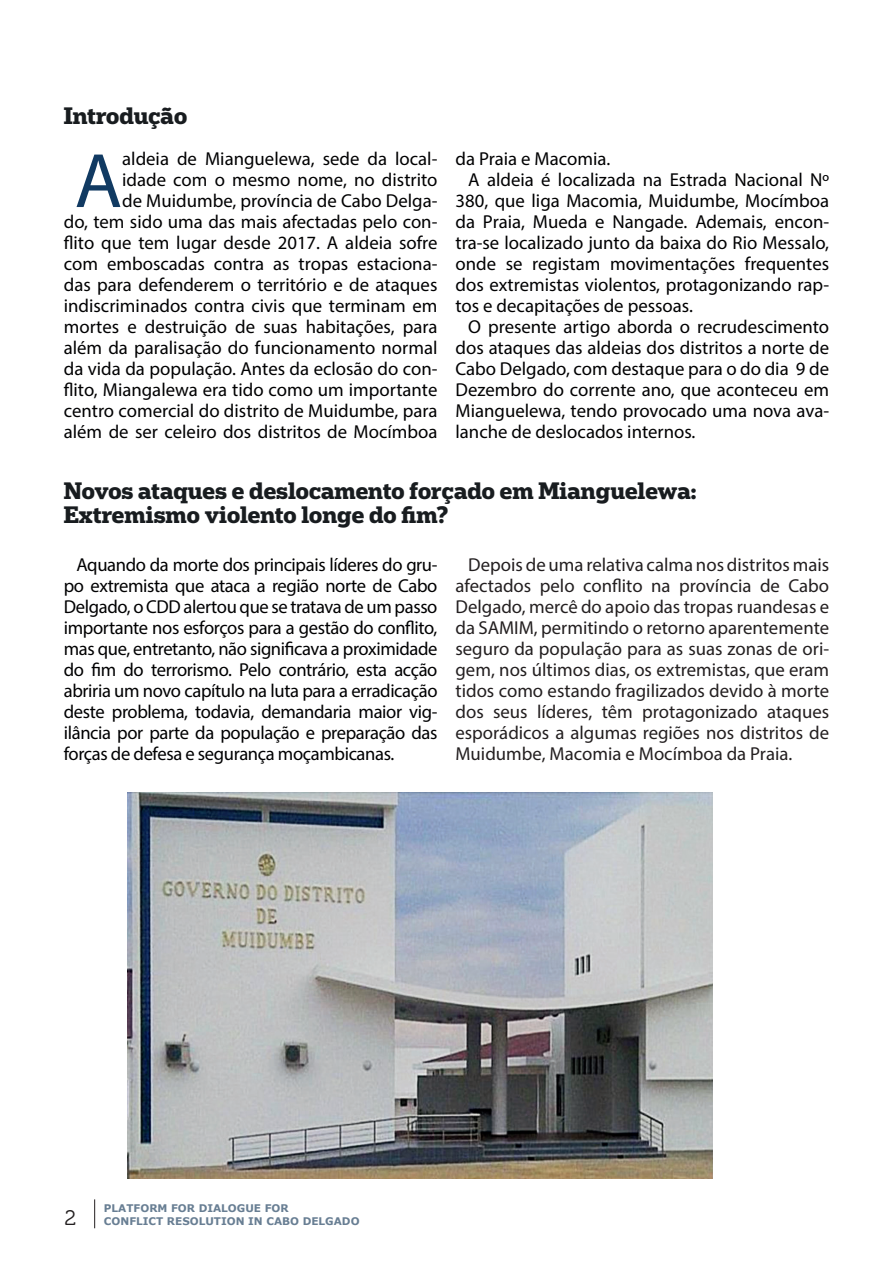
<style>
.page{position:relative;width:893px;height:1263px;background:#fff}
.page>*{position:absolute;margin:0;border:0;box-sizing:border-box;transform-origin:0 0}
.t1{font:77.85px "Myriad Pro";color:#113a62}
.t2{font:700 22.5px/24px "Popular";color:#181c1f}
.t3{font:21px "Museo 300";color:#231f20}
.t4{font:18.75px/21px "Myriad Pro";color:#000002;text-align:right}
.t5{font:18.75px/21px "Myriad Pro";color:#231f20;text-align:justify}
.t6{font:700 10.5px/13.5px "Verdana";color:#687e93}
</style>
<div class="page">
<svg style="left:94px;top:1199px;width:1px;height:29px"></svg>
<img style="left:128px;top:792px;width:584px;height:387px">
<p class="t2" style="left:64px;top:103px;width:125px">Introdução</p>
<h1 class="t1" style="left:75px;top:133px;width:49px">A</h1>
<p class="t4" style="left:64px;top:148px;width:375px">aldeia de Mianguelewa, sede da local-<br>idade com o mesmo nome, no distrito<br>de Muidumbe, província de Cabo Delga-<br>do, tem sido uma das mais afectadas pelo con&shy;flito que tem lugar desde 2017. A aldeia sofre com emboscadas contra as tropas estaciona&shy;das para defenderem o território e de ataques indiscriminados contra civis que terminam em mortes e destruição de suas habitações, para além da paralisação do funcionamento normal da vida da população. Antes da eclosão do con&shy;flito, Miangalewa era tido como um importante centro comercial do distrito de Muidumbe, para além de ser celeiro dos distritos de Mocímboa</p>
<p class="t4" style="left:455px;top:148px;width:156px">da Praia e Macomia.</p>
<p class="t4" style="left:468px;top:169px;width:362px">A aldeia é localizada na Estrada Nacional Nº</p>
<p class="t4" style="left:455px;top:190px;width:375px">380, que liga Macomia, Muidumbe, Mocímboa</p>
<p class="t4" style="left:455px;top:211px;width:375px">da Praia, Mueda e Nangade. Ademais, encon-</p>
<p class="t4" style="left:455px;top:232px;width:375px">tra-se localizado junto da baixa do Rio Messalo,</p>
<p class="t4" style="left:455px;top:253px;width:375px">onde se registam movimentações frequentes</p>
<p class="t4" style="left:455px;top:274px;width:375px">dos extremistas violentos, protagonizando rap-</p>
<p class="t4" style="left:455px;top:295px;width:239px">tos e decapitações de pessoas.</p>
<p class="t4" style="left:468px;top:316px;width:362px">O presente artigo aborda o recrudescimento</p>
<p class="t4" style="left:455px;top:337px;width:375px">dos ataques das aldeias dos distritos a norte de</p>
<p class="t4" style="left:455px;top:358px;width:375px">Cabo Delgado, com destaque para o do dia 9 de</p>
<p class="t4" style="left:455px;top:379px;width:375px">Dezembro do corrente ano, que aconteceu em</p>
<p class="t4" style="left:455px;top:400px;width:375px">Mianguelewa, tendo provocado uma nova ava-</p>
<p class="t4" style="left:455px;top:421px;width:242px">lanche de deslocados internos.</p>
<p class="t2" style="left:64px;top:477px;width:634px">Novos ataques e deslocamento forçado em Mianguelewa:<br>Extremismo violento longe do fim?</p>
<p class="t4" style="left:64px;top:554px;width:375px;text-align:justify;text-indent:13px">Aquando da morte dos principais líderes do gru&shy;po extremista que ataca a região norte de Cabo Delgado, o CDD alertou que se tratava de um passo importante nos esforços para a gestão do conflito, mas que, entretanto, não significava a proximidade do fim do terrorismo. Pelo contrário, esta acção abriria um novo capítulo na luta para a erradicação deste problema, todavia, demandaria maior vig&shy;ilância por parte da população e preparação das forças de defesa e segurança moçambicanas.</p>
<p class="t5" style="left:455px;top:554px;width:375px;text-indent:13px">Depois de uma relativa calma nos distritos mais afectados pelo conflito na província de Cabo Delgado, mercê do apoio das tropas ruandesas e da SAMIM, permitindo o retorno aparentemente seguro da população para as suas zonas de ori&shy;gem, nos últimos dias, os extremistas, que eram tidos como estando fragilizados devido à morte dos seus líderes, têm protagonizado ataques esporádicos a algumas regiões nos distritos de Muidumbe, Macomia e Mocímboa da Praia.</p>
<p class="t3" style="left:64px;top:1206px;width:13px">2</p>
<p class="t6" style="left:104px;top:1201px;width:257px">PLATFORM FOR DIALOGUE FOR<br>CONFLICT RESOLUTION IN CABO DELGADO</p>
</div>
